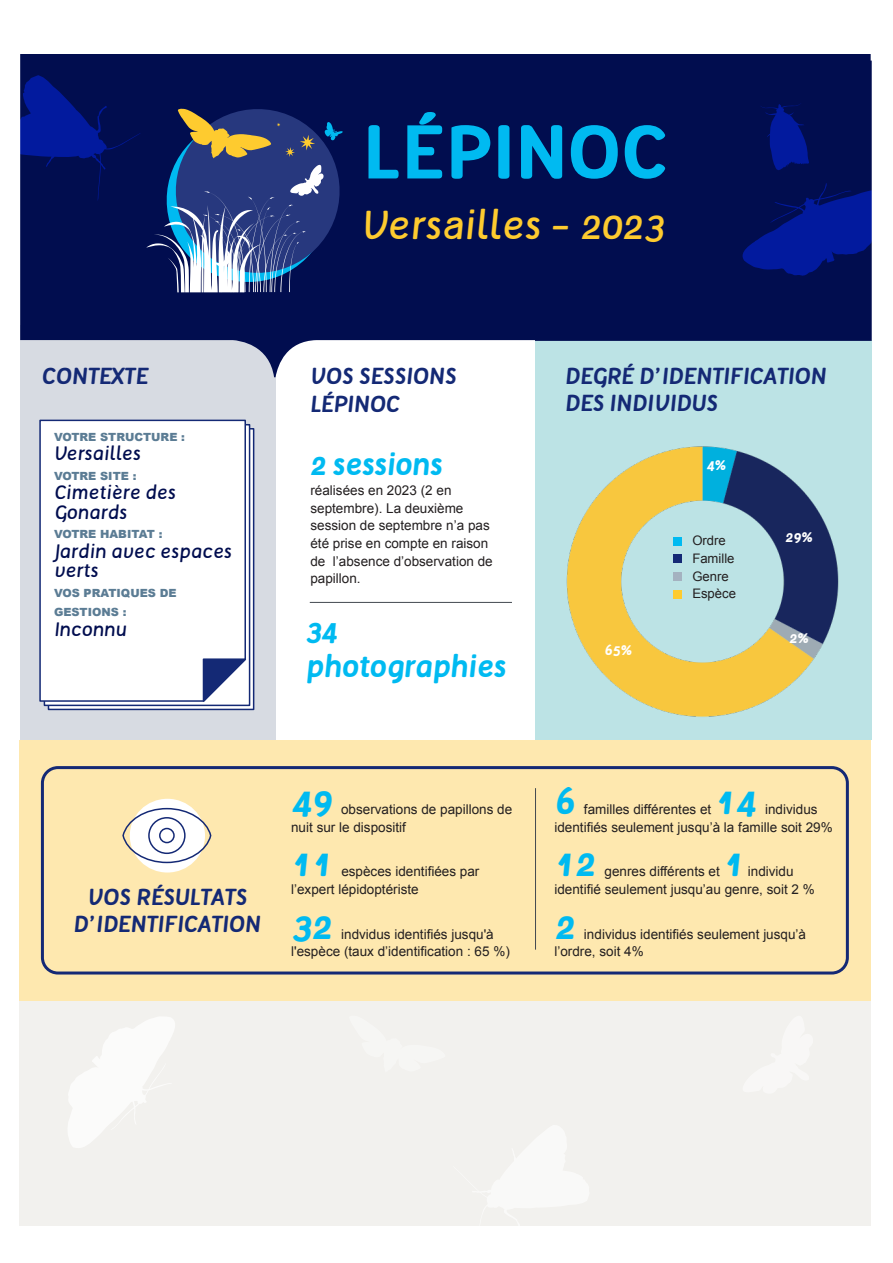
<style>
.page{position:relative;width:893px;height:1263px;background:#fff}
.page>*{position:absolute;margin:0;border:0;box-sizing:border-box;transform-origin:0 0}
.t1{font:700 75px "Tellural Alt";letter-spacing:-.005em;color:#00baf1}
.t2{font:italic 40.5px "Tellural Alt";color:#fecb2f}
.t3{font:italic 700 37.5px "Tellural";color:#00baf1}
.COURANT{font:italic 700 30px/36px "Tellural";letter-spacing:-.025em;color:#00baf1}
.COURANT-2{font:italic 700 22.5px/28.8px "Tellural";color:#142975}
.t4{font:italic 19.5px/19.5px "Tellural";color:#010d4f}
.t5{font:italic 700 14.7px "Tellural";color:#fff}
.t6{font:13.5px/17.7px "Arial";color:#231f20}
.t7{font:13.2px/17.7px "Arial";color:#231f20}
.t8{font:900 11.25px/19.5px "Arial";color:#5b7c94}
</style>
<div class="page">
<div style="left:534px;top:341px;width:338px;height:399px;background:#bce3e5"></div>
<img style="left:566px;top:446px;width:273px;height:271px">
<div style="left:20px;top:326px;width:255px;height:414px;background:#d7dbe2"></div>
<svg style="left:48px;top:428px;width:206px;height:282px"></svg>
<div style="left:44px;top:424px;width:206px;height:282px;background:#fff;border:2px solid #142975"></div>
<svg style="left:39px;top:419px;width:208px;height:283px"></svg>
<svg style="left:202px;top:657px;width:46px;height:48px"></svg>
<hr style="left:310px;top:602px;width:202px;height:1px;background:#434950">
<svg style="left:20px;top:54px;width:851px;height:323px;fill:#010d4f"></svg>
<svg style="left:741px;top:183px;width:131px;height:93px;background:#021479"></svg>
<svg style="left:20px;top:75px;width:328px;height:217px;background:#1f2e6c"></svg>
<svg style="left:759px;top:103px;width:50px;height:68px;background:#011376"></svg>
<div style="left:19px;top:961px;width:852px;height:265px;background:#f2f1ee"></div>
<div style="left:20px;top:740px;width:851px;height:260px;background:#fee8af"></div>
<div style="left:130px;top:799px;width:75px;height:73px;background:#fff;border-radius:50%"></div>
<div style="left:122px;top:808px;width:89px;height:55px;border:2px solid #142975;border-radius:50%"></div>
<div style="left:148px;top:817px;width:38px;height:37px;border:2px solid #142975;border-radius:50%"></div>
<div style="left:159px;top:828px;width:16px;height:15px;border:2px solid #142975;border-radius:50%"></div>
<hr style="left:535px;top:788px;width:1px;height:162px;background:#434950">
<div style="left:41px;top:766px;width:808px;height:208px;border:3px solid #142975;border-radius:16px"></div>
<div style="left:673px;top:537px;width:8px;height:8px;background:#00baf1"></div>
<div style="left:673px;top:554px;width:8px;height:9px;background:#142975"></div>
<div style="left:673px;top:572px;width:8px;height:9px;background:#a4b2c0"></div>
<div style="left:673px;top:590px;width:8px;height:8px;background:#fecb2f"></div>
<svg style="left:68px;top:1017px;width:107px;height:131px"></svg>
<p class="t1" style="left:361px;top:111px;width:309px">LÉPINOC</p>
<p class="t2" style="left:361px;top:203px;width:304px">Versailles - 2023</p>
<p class="COURANT-2" style="left:41px;top:361px;width:108px">CONTEXTE</p>
<p class="COURANT-2" style="left:310px;top:361px;width:148px">VOS SESSIONS<br>LÉPINOC</p>
<p class="t8" style="left:54px;top:427px;width:132px">VOTRE STRUCTURE :</p>
<p class="t4" style="left:54px;top:444px;width:88px">Versailles</p>
<p class="t8" style="left:54px;top:466px;width:84px">VOTRE SITE :</p>
<p class="t4" style="left:54px;top:483px;width:123px">Cimetière des<br>Gonards</p>
<p class="t8" style="left:54px;top:524px;width:110px">VOTRE HABITAT :</p>
<p class="t4" style="left:54px;top:541px;width:179px">Jardin avec espaces verts</p>
<p class="t8" style="left:54px;top:583px;width:124px">VOS PRATIQUES DE<br>GESTIONS :</p>
<p class="t4" style="left:54px;top:619px;width:74px">Inconnu</p>
<p class="COURANT" style="left:310px;top:447px;width:134px">2 sessions</p>
<p class="t6" style="left:310px;top:482px;width:184px">réalisées en 2023 (2 en septembre). La deuxième session de septembre n’a pas été prise en compte en raison de l’absence d’observation de papillon.</p>
<p class="COURANT" style="left:305px;top:613px;width:202px">34 photographies</p>
<p class="t7" style="left:392px;top:544px;width:45px">Espèce</p>
<p class="COURANT-2" style="left:73px;top:883px;width:189px;line-height:27px;text-align:center">VOS RÉSULTATS<br>D’IDENTIFICATION</p>
<p class="t3" style="left:291px;top:780px;width:42px">49</p>
<p class="t6" style="left:291px;top:801px;width:223px;text-indent:50px">observations de papillons de nuit sur le dispositif</p>
<p class="t3" style="left:291px;top:842px;width:43px">11</p>
<p class="t6" style="left:291px;top:863px;width:190px;text-indent:50px">espèces identifiées par l’expert lépidoptériste</p>
<p class="t3" style="left:291px;top:904px;width:42px">32</p>
<p class="t6" style="left:291px;top:925px;width:220px;text-indent:50px">indvidus identifiés jusqu'à l'espèce (taux d’identification : 65 %)</p>
<p class="COURANT-2" style="left:565px;top:361px;width:263px">DEGRÉ D’IDENTIFICATION</p>
<p class="COURANT-2" style="left:565px;top:388px;width:154px">DES INDIVIDUS</p>
<p class="t5" style="left:604px;top:642px;width:29px">65%</p>
<p class="t5" style="left:707px;top:457px;width:21px">4%</p>
<p class="t7" style="left:692px;top:532px;width:35px">Ordre</p>
<p class="t5" style="left:785px;top:528px;width:29px">29%</p>
<p class="t7" style="left:692px;top:550px;width:45px">Famille<br>Genre<br>Espèce</p>
<p class="t5" style="left:789px;top:630px;width:21px">2%</p>
<p class="t3" style="left:554px;top:780px;width:22px">6</p>
<p class="t3" style="left:715px;top:780px;width:42px">14</p>
<p class="t6" style="left:584px;top:801px;width:129px">familles différentes et</p>
<p class="t6" style="left:554px;top:801px;width:280px;text-indent:211px">individus identifiés seulement jusqu’à la famille soit 29%</p>
<p class="t3" style="left:554px;top:842px;width:42px">12</p>
<p class="t3" style="left:724px;top:842px;width:22px">1</p>
<p class="t6" style="left:604px;top:863px;width:117px">genres différents et</p>
<p class="t6" style="left:554px;top:863px;width:262px;text-indent:193px">individu identifié seulement jusqu’au genre, soit 2 %</p>
<p class="t3" style="left:554px;top:904px;width:22px">2</p>
<p class="t6" style="left:584px;top:925px;width:224px">individus identifiés seulement jusqu’à</p>
<p class="t6" style="left:554px;top:943px;width:91px">l’ordre, soit 4%</p>
</div>
